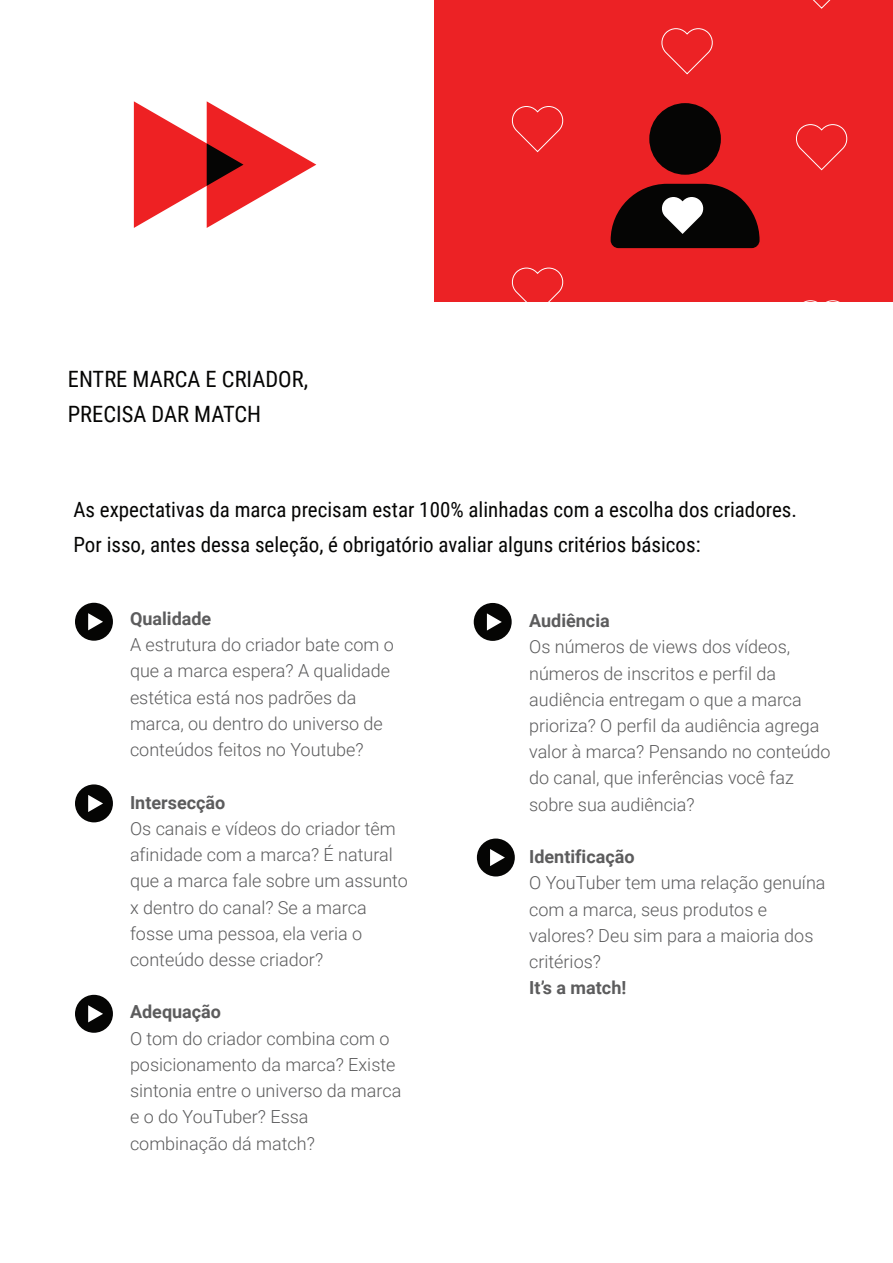
<style>
.page{position:relative;width:893px;height:1263px;background:#fff}
.page>*{position:absolute;margin:0;border:0;box-sizing:border-box;transform-origin:0 0}
.t1{font:22.5px/34.8px "Roboto Condensed";color:#050504}
.t2{font:21px/35px "Roboto Condensed";color:#050504}
.t3{font:300 18px/26.2px "Roboto";color:#5c5c5d}
.t4{font:700 18px "Roboto";color:#5c5c5d}
</style>
<div class="page">
<div style="left:434px;top:0;width:459px;height:301px;background:#ec2225"></div>
<div style="left:75px;top:603px;width:38px;height:38px;background:#050504;border-radius:50%"></div>
<svg style="left:88px;top:613px;width:15px;height:17px"></svg>
<div style="left:474px;top:603px;width:38px;height:38px;background:#050504;border-radius:50%"></div>
<svg style="left:487px;top:613px;width:15px;height:17px"></svg>
<div style="left:477px;top:838px;width:38px;height:38px;background:#050504;border-radius:50%"></div>
<svg style="left:490px;top:849px;width:15px;height:17px"></svg>
<div style="left:75px;top:784px;width:38px;height:38px;background:#050504;border-radius:50%"></div>
<svg style="left:88px;top:795px;width:15px;height:17px"></svg>
<div style="left:75px;top:995px;width:38px;height:38px;background:#050504;border-radius:50%"></div>
<svg style="left:88px;top:1005px;width:15px;height:17px"></svg>
<div style="left:649px;top:103px;width:72px;height:72px;background:#050504;border-radius:50%"></div>
<svg style="left:611px;top:184px;width:148px;height:64px;background:#3f2323"></svg>
<svg style="left:813px;top:0;width:18px;height:9px"></svg>
<svg style="left:511px;top:106px;width:53px;height:47px"></svg>
<svg style="left:661px;top:28px;width:52px;height:47px"></svg>
<svg style="left:796px;top:124px;width:52px;height:47px"></svg>
<svg style="left:511px;top:267px;width:53px;height:34px"></svg>
<svg style="left:806px;top:300px;width:31px;height:1px"></svg>
<svg style="left:134px;top:101px;width:182px;height:127px"></svg>
<p class="t1" style="left:68px;top:361px;width:242px">ENTRE MARCA E CRIADOR,<br>PRECISA DAR MATCH</p>
<p class="t2" style="left:73px;top:491px;width:725px">As expectativas da marca precisam estar 100% alinhadas com a escolha dos criadores.<br>Por isso, antes dessa seleção, é obrigatório avaliar alguns critérios básicos:</p>
<p class="t4" style="left:130px;top:606px;width:83px">Qualidade</p>
<p class="t3" style="left:130px;top:631px;width:265px">A estrutura do criador bate com o que a marca espera? A qualidade estética está nos padrões da marca, ou dentro do universo de conteúdos feitos no Youtube?</p>
<p class="t4" style="left:130px;top:790px;width:97px">Intersecção</p>
<p class="t3" style="left:130px;top:815px;width:279px">Os canais e vídeos do criador têm afinidade com a marca? É natural que a marca fale sobre um assunto x dentro do canal? Se a marca fosse uma pessoa, ela veria o conteúdo desse criador?</p>
<p class="t4" style="left:130px;top:999px;width:93px">Adequação</p>
<p class="t3" style="left:130px;top:1024px;width:273px">O tom do criador combina com o posicionamento da marca? Existe sintonia entre o universo da marca e o do YouTuber? Essa combinação dá match?</p>
<p class="t4" style="left:529px;top:608px;width:82px">Audiência</p>
<p class="t3" style="left:529px;top:633px;width:303px">Os números de views dos vídeos, números de inscritos e perfil da audiência entregam o que a marca prioriza? O perfil da audiência agrega valor à marca? Pensando no conteúdo do canal, que inferências você faz sobre sua audiência?</p>
<p class="t4" style="left:529px;top:844px;width:107px">Identificação</p>
<p class="t3" style="left:529px;top:869px;width:298px">O YouTuber tem uma relação genuína com a marca, seus produtos e valores? Deu sim para a maioria dos critérios?</p>
<p class="t4" style="left:529px;top:975px;width:99px">It’s a match!</p>
</div>
